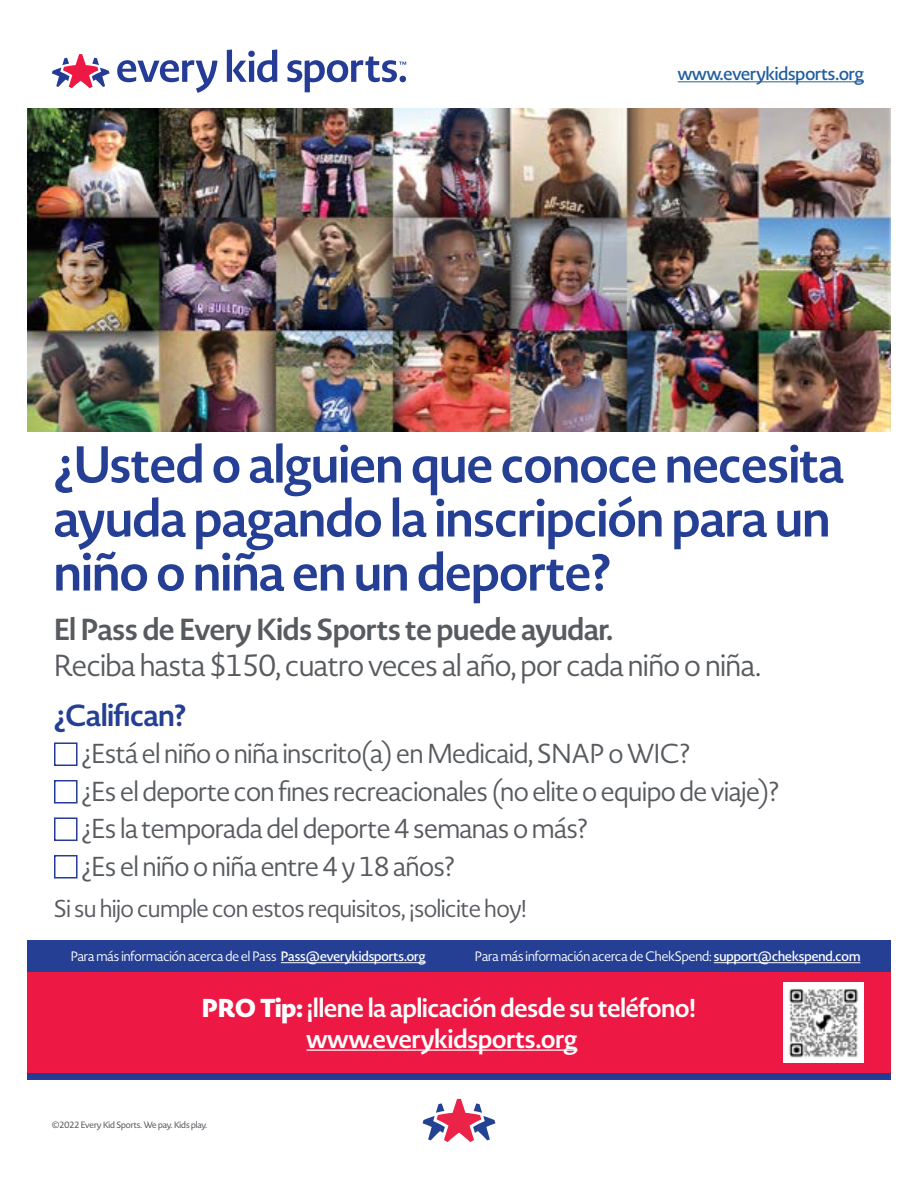
<style>
.page{position:relative;width:918px;height:1188px;background:#fff}
.page>*{position:absolute;margin:0;border:0;box-sizing:border-box;transform-origin:0 0}
.t1{font:700 51px/54px "Novel Display";color:#243f94}
.t2{font:30px "Novel Display";color:#575a5f}
.t3{font:700 30px "Novel Display";color:#575a5f}
.t4{font:700 30px "Novel Display";color:#243f94}
.t5{font:27px/37.5px "Novel Display";color:#575a5f}
.t6{font:700 25.5px/30.6px "Novel Display";color:#fff;text-align:center}
.t7{font:24px "Novel Display";color:#575a5f}
.t8{font:600 18px "Novel Display";color:#215e9e}
.t9{font:13.5px "Novel Display";color:#fff}
.t10{font:500 9px "Novel Display";color:#575a5f}
.s1{font-weight:600}
.s2{font-weight:900}
</style>
<div class="page">
<svg style="left:117px;top:60px;width:100px;height:33px"></svg>
<svg style="left:227px;top:50px;width:50px;height:32px"></svg>
<svg style="left:287px;top:57px;width:119px;height:35px"></svg>
<svg style="left:52px;top:54px;width:58px;height:34px"></svg>
<hr style="left:678px;top:81px;width:186px;height:1px;background:#215e9e">
<div style="left:27px;top:972px;width:864px;height:101px;background:#ed1944"></div>
<div style="left:27px;top:1073px;width:864px;height:7px;background:#243c96"></div>
<svg style="left:423px;top:1099px;width:72px;height:43px"></svg>
<div style="left:27px;top:941px;width:864px;height:31px;background:#243f94"></div>
<div style="left:54px;top:742px;width:24px;height:24px;border:2px solid #243c96"></div>
<div style="left:54px;top:780px;width:24px;height:24px;border:2px solid #243c96"></div>
<div style="left:54px;top:817px;width:24px;height:24px;border:2px solid #243c96"></div>
<div style="left:54px;top:855px;width:24px;height:24px;border:2px solid #243c96"></div>
<hr style="left:307px;top:1049px;width:270px;height:2px;background:#fff">
<img style="left:27px;top:108px;width:864px;height:324px">
<img style="left:783px;top:982px;width:81px;height:81px">
<hr style="left:281px;top:962px;width:145px;height:1px;background:#fff">
<hr style="left:714px;top:962px;width:146px;height:1px;background:#fff">
<p class="t8" style="left:678px;top:62px;width:188px">www.everykidsports.org</p>
<h1 class="t1" style="left:54px;top:439px;width:791px">¿Usted o alguien que conoce necesita ayuda pagando la inscripción para un niño o niña en un deporte?</h1>
<p class="t3" style="left:54px;top:610px;width:560px">El Pass de Every Kids Sports te puede ayudar.</p>
<p class="t2" style="left:54px;top:647px;width:708px">Reciba hasta $150, cuatro veces al año, por cada niño o niña.</p>
<p class="t4" style="left:54px;top:696px;width:133px">¿Califican?</p>
<p class="t5" style="left:82px;top:736px;width:698px">¿Está el niño o niña inscrito(a) en Medicaid, SNAP o WIC?<br>¿Es el deporte con fines recreacionales (no elite o equipo de viaje)? ¿Es la temporada del deporte 4 semanas o más?<br>¿Es el niño o niña entre 4 y 18 años?</p>
<p class="t7" style="left:54px;top:894px;width:474px">Si su hijo cumple con estos requisitos, ¡solicite hoy!</p>
<p class="t9" style="left:71px;top:948px;width:356px">Para más información acerca de el Pass <span class="s1">Pass@everykidsports.org</span></p>
<p class="t9" style="left:475px;top:948px;width:387px">Para más información acerca de ChekSpend: <span class="s1">support@chekspend.com</span></p>
<p class="t6" style="left:202px;top:993px;width:495px"><span class="s2">PRO Tip:</span> ¡llene la aplicación desde su teléfono! www.everykidsports.org</p>
<p class="t10" style="left:52px;top:1119px;width:157px">©2022 Every Kid Sports. We pay. Kids play.</p>
</div>
